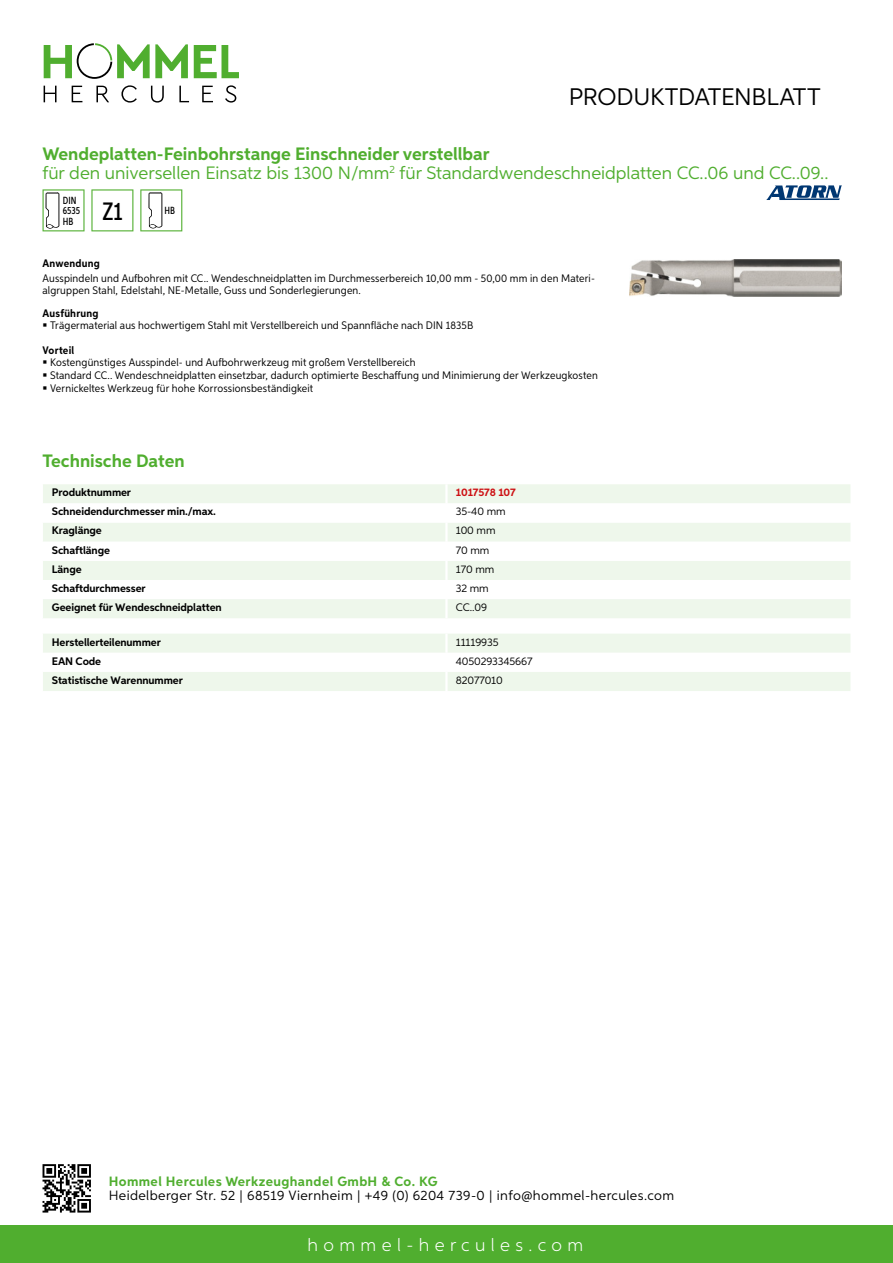
<style>
.page{position:relative;width:893px;height:1263px;background:#fff}
.page>*{position:absolute;margin:0;border:0;box-sizing:border-box;transform-origin:0 0}
.t1{font:500 25.2px "Aspira XX Nar";color:#000}
.t2{font:24px "Aspira";letter-spacing:-.01em;color:#000}
.t3{font:18px/19.8px "Aspira";color:#50ae2f}
.t4{font:300 18px "Aspira";letter-spacing:.3em;color:#fff}
.t5{font:700 18px "Aspira";color:#50ae2f}
.t6{font:13.5px "Aspira";letter-spacing:.03em;color:#000}
.t7{font:700 13.5px "Aspira";letter-spacing:.03em;color:#50ae2f}
.t8{font:10.95px/12.8px "Aspira Nar";letter-spacing:.015em;color:#000}
.t9{font:700 10.95px "Aspira";letter-spacing:-.01em;color:#000}
.t10{font:10.95px "Aspira";letter-spacing:-.01em;color:#000}
.t11{font:700 10.95px "Aspira Nar";letter-spacing:.02em;color:#000}
.t12{font:700 10.95px "Aspira";letter-spacing:-.01em;color:#cd1013}
.t13{font:500 10.35px/10.4px "Aspira XX Nar";color:#000}
.s1{font-weight:700}
</style>
<div class="page">
<div style="left:0;top:1226px;width:893px;height:37px;background:#50ae2f"></div>
<svg style="left:43px;top:1164px;width:48px;height:48px"></svg>
<svg style="left:194px;top:45px;width:45px;height:33px"></svg>
<svg style="left:44px;top:43px;width:144px;height:36px"></svg>
<svg style="left:44px;top:86px;width:13px;height:16px"></svg>
<svg style="left:72px;top:86px;width:10px;height:16px"></svg>
<svg style="left:96px;top:86px;width:13px;height:16px"></svg>
<svg style="left:121px;top:85px;width:16px;height:18px"></svg>
<svg style="left:151px;top:86px;width:13px;height:17px"></svg>
<svg style="left:179px;top:86px;width:10px;height:16px"></svg>
<svg style="left:202px;top:86px;width:11px;height:16px"></svg>
<svg style="left:225px;top:85px;width:11px;height:18px"></svg>
<div style="left:43px;top:484px;width:807px;height:134px;background:#eef7eb"></div>
<svg style="left:43px;top:503px;width:807px;height:96px"></svg>
<hr style="left:445px;top:484px;width:3px;height:19px;background:#fff">
<hr style="left:445px;top:503px;width:3px;height:20px;background:#fff">
<hr style="left:445px;top:523px;width:3px;height:19px;background:#fff">
<hr style="left:445px;top:542px;width:3px;height:19px;background:#fff">
<hr style="left:445px;top:561px;width:3px;height:19px;background:#fff">
<hr style="left:445px;top:580px;width:3px;height:19px;background:#fff">
<hr style="left:445px;top:599px;width:3px;height:19px;background:#fff">
<svg style="left:43px;top:634px;width:807px;height:57px"></svg>
<hr style="left:445px;top:672px;width:3px;height:19px;background:#fff">
<svg style="left:43px;top:189px;width:42px;height:42px"></svg>
<svg style="left:91px;top:189px;width:42px;height:42px"></svg>
<svg style="left:140px;top:189px;width:42px;height:42px"></svg>
<img style="left:629px;top:259px;width:213px;height:38px">
<svg style="left:766px;top:185px;width:76px;height:15px"></svg>
<h2 class="t2" style="left:569px;top:82px;width:253px">Produktdatenblatt</h2>
<h3 class="t3" style="left:43px;top:143px;width:787px"><span class="s1">Wendeplatten-Feinbohrstange Einschneider verstellbar<br></span>für den universellen Einsatz bis 1300 N/mm<sup>2</sup> für Standardwendeschneidplatten CC..06 und CC..09..</h3>
<p class="t13" style="left:63px;top:195px;width:19px">DIN<br>6535<br>HB</p>
<h1 class="t1" style="left:102px;top:196px;width:22px">Z1</h1>
<p class="t13" style="left:165px;top:205px;width:12px">HB</p>
<p class="t11" style="left:43px;top:257px;width:59px">Anwendung</p>
<p class="t8" style="left:43px;top:273px;width:554px;line-height:12px">Ausspindeln und Aufbohren mit CC.. Wendeschneidplatten im Durchmesserbereich 10,00 mm - 50,00 mm in den Materi&shy;algruppen Stahl, Edelstahl, NE-Metalle, Guss und Sonderlegierungen.</p>
<p class="t11" style="left:43px;top:306px;width:58px">Ausführung</p>
<p class="t8" style="left:50px;top:319px;width:425px">Trägermaterial aus hochwertigem Stahl mit Verstellbereich und Spannfläche nach DIN 1835B</p>
<p class="t11" style="left:43px;top:343px;width:33px">Vorteil</p>
<p class="t8" style="left:50px;top:356px;width:549px">Kostengünstiges Ausspindel- und Aufbohrwerkzeug mit großem Verstellbereich<br>Standard CC.. Wendeschneidplatten einsetzbar, dadurch optimierte Beschaffung und Minimierung der Werkzeugkosten<br>Vernickeltes Werkzeug für hohe Korrossionsbeständigkeit</p>
<h3 class="t5" style="left:43px;top:450px;width:144px">Technische Daten</h3>
<p class="t9" style="left:52px;top:486px;width:81px">Produktnummer</p>
<p class="t12" style="left:456px;top:486px;width:61px">1017578 107</p>
<p class="t9" style="left:52px;top:505px;width:166px">Schneidendurchmesser min./max.</p>
<p class="t10" style="left:456px;top:505px;width:51px">35-40 mm</p>
<p class="t9" style="left:52px;top:524px;width:51px">Kraglänge</p>
<p class="t10" style="left:456px;top:524px;width:41px">100 mm</p>
<p class="t9" style="left:52px;top:543px;width:60px">Schaftlänge</p>
<p class="t10" style="left:456px;top:543px;width:35px">70 mm</p>
<p class="t9" style="left:52px;top:562px;width:31px">Länge</p>
<p class="t10" style="left:456px;top:562px;width:40px">170 mm</p>
<p class="t9" style="left:52px;top:581px;width:95px">Schaftdurchmesser</p>
<p class="t10" style="left:456px;top:581px;width:34px">32 mm</p>
<p class="t9" style="left:52px;top:600px;width:171px">Geeignet für Wendeschneidplatten</p>
<p class="t10" style="left:456px;top:601px;width:33px">CC..09</p>
<p class="t9" style="left:52px;top:635px;width:111px">Herstellerteilenummer</p>
<p class="t10" style="left:456px;top:635px;width:44px">11119935</p>
<p class="t9" style="left:52px;top:654px;width:51px">EAN Code</p>
<p class="t10" style="left:456px;top:654px;width:78px">4050293345667</p>
<p class="t9" style="left:52px;top:673px;width:132px">Statistische Warennummer</p>
<p class="t10" style="left:456px;top:673px;width:49px">82077010</p>
<p class="t7" style="left:109px;top:1172px;width:330px">Hommel Hercules Werkzeughandel GmbH &amp; Co. KG</p>
<p class="t6" style="left:109px;top:1187px;width:567px">Heidelberger Str. 52 | 68519 Viernheim | +49 (0) 6204 739-0 | info@hommel-hercules.com</p>
<h3 class="t4" style="left:307px;top:1234px;width:277px">hommel-hercules.com</h3>
</div>
